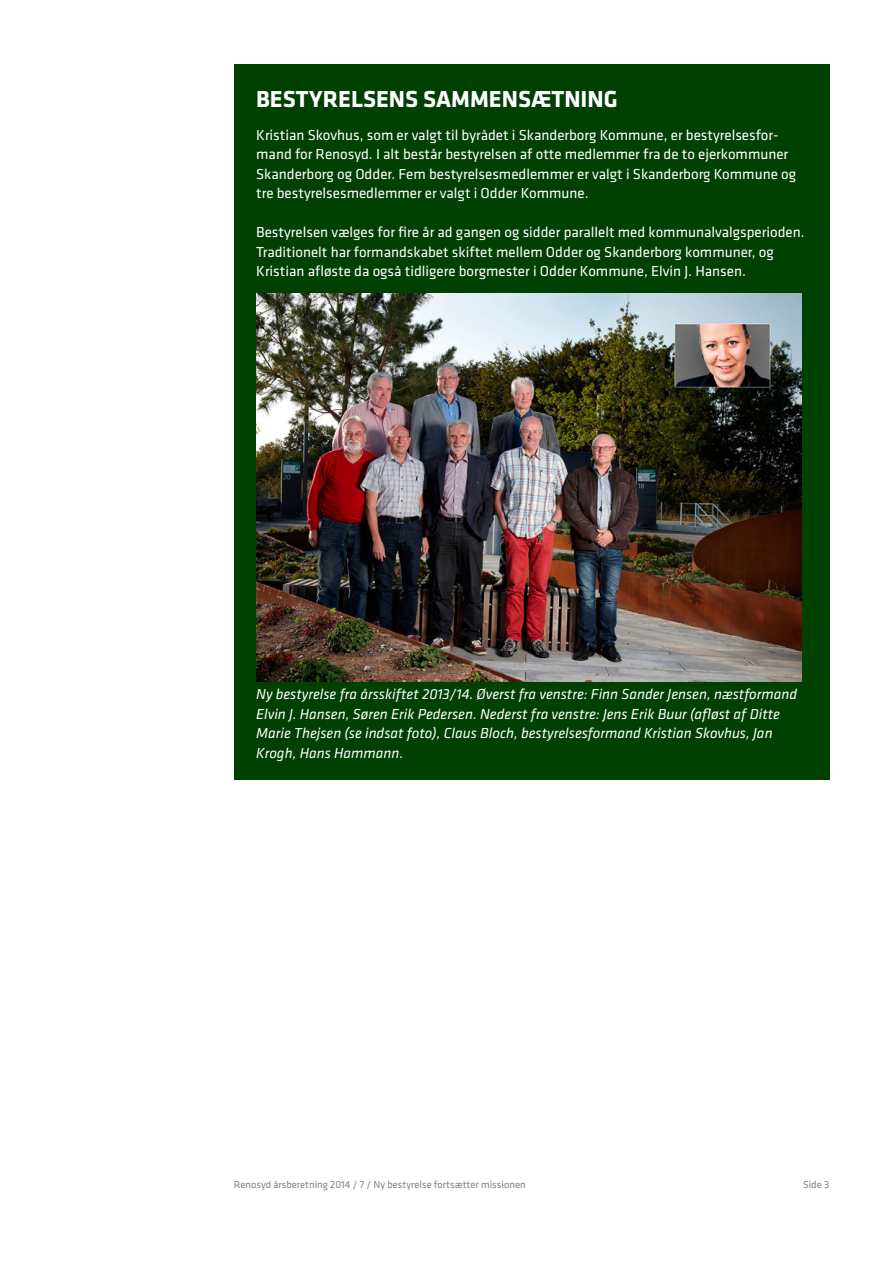
<style>
.page{position:relative;width:893px;height:1263px;background:#fff}
.page>*{position:absolute;margin:0;border:0;box-sizing:border-box;transform-origin:0 0}
.Boks_header{font:700 24px "Klavika";color:#fff}
.Boks_tekst{font:15px/19.5px "Klavika";color:#fff}
.Billedtekst{font:italic 15px/19.5px "Klavika";color:#fff}
.t1{font:10.5px "Klavika";color:#808285}
</style>
<div class="page">
<div style="left:234px;top:64px;width:595px;height:715px;background:#004000"></div>
<img style="left:256px;top:293px;width:545px;height:388px">
<p class="Boks_header" style="left:256px;top:82px;width:363px">BESTYRELSENS SAMMENSÆTNING</p>
<p class="Boks_tekst" style="left:256px;top:124px;width:541px">Kristian Skovhus, som er valgt til byrådet i Skanderborg Kommune, er bestyrelsesfor&shy;mand for Renosyd. I alt består bestyrelsen af otte medlemmer fra de to ejerkommuner Skanderborg og Odder. Fem bestyrelsesmedlemmer er valgt i Skanderborg Kommune og tre bestyrelsesmedlemmer er valgt i Odder Kommune.</p>
<p class="Boks_tekst" style="left:256px;top:222px;width:550px">Bestyrelsen vælges for fire år ad gangen og sidder parallelt med kommunalvalgsperioden.<br>Traditionelt har formandskabet skiftet mellem Odder og Skanderborg kommuner, og<br>Kristian afløste da også tidligere borgmester i Odder Kommune, Elvin J. Hansen.</p>
<p class="Billedtekst" style="left:256px;top:684px;width:543px">Ny bestyrelse fra årsskiftet 2013/14. Øverst fra venstre: Finn Sander Jensen, næstformand Elvin J. Hansen, Søren Erik Pedersen. Nederst fra venstre: Jens Erik Buur (afløst af Ditte Marie Thejsen (se indsat foto), Claus Bloch, bestyrelsesformand Kristian Skovhus, Jan Krogh, Hans Hammann.</p>
<p class="t1" style="left:234px;top:1177px;width:293px">Renosyd årsberetning 2014 / 7 / Ny bestyrelse fortsætter missionen</p>
<p class="t1" style="left:803px;top:1177px;width:28px">Side 3</p>
</div>
